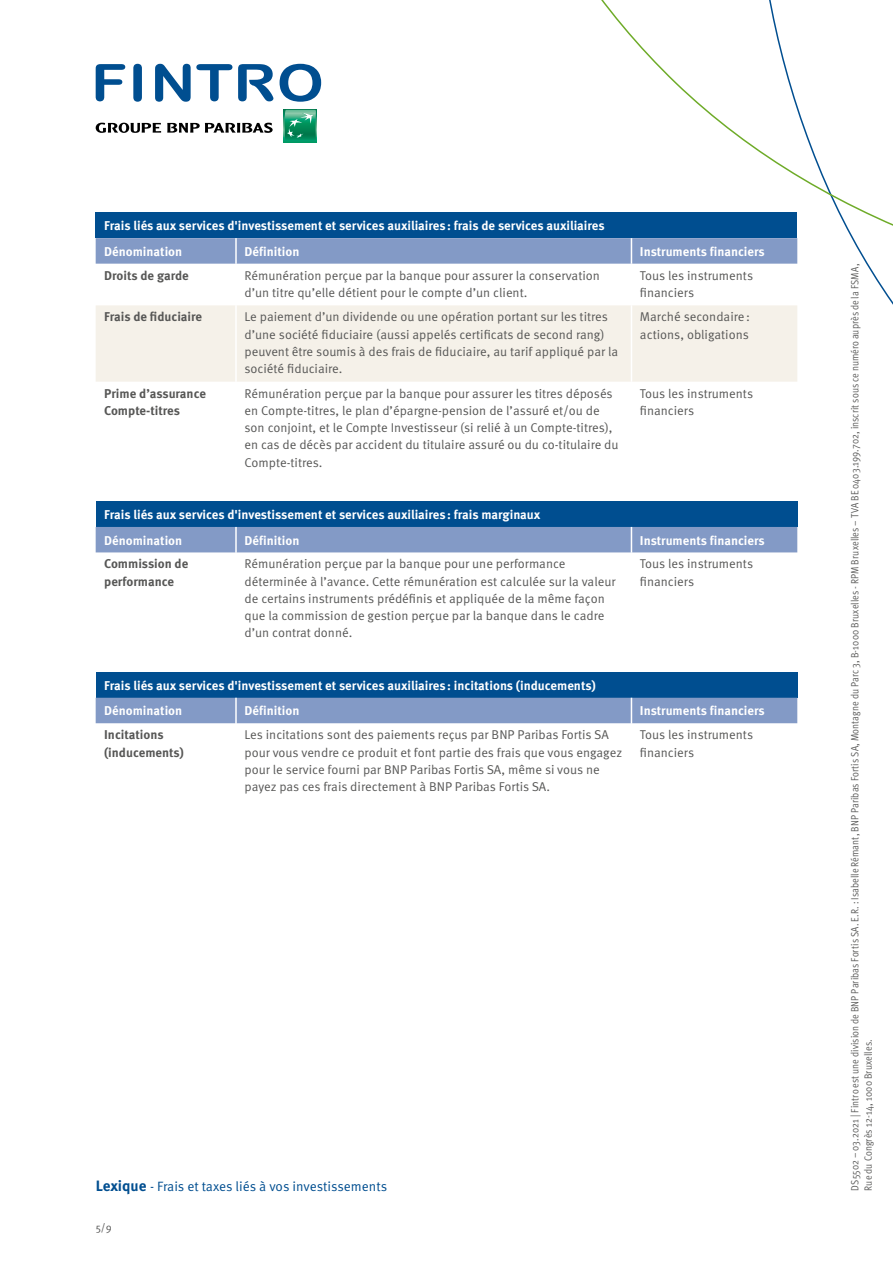
<style>
.page{position:relative;width:893px;height:1263px;background:#fff}
.page>*{position:absolute;margin:0;border:0;box-sizing:border-box;transform-origin:0 0}
.t1{font:13.5px "Meta OT Norm";letter-spacing:-.005em;color:#004e90}
.t2{font:12.75px/17.2px "Meta OT Norm";color:#575756}
.t3{font:700 12.75px/25.5px "Meta OT";color:#fff}
.t4{font:700 12.75px/17.2px "Meta OT";color:#575756}
.t5{font:10.5px/13.5px "Meta OT Cond Norm";letter-spacing:.01em;color:#575756}
.t6{font:10.5px "Meta OT Norm";color:#575756}
.s1{font-family:"Meta OT";font-weight:700;font-size:15px}
</style>
<div class="page">
<svg style="left:578px;top:0;width:315px;height:305px"></svg>
<svg style="left:96px;top:64px;width:29px;height:37px"></svg>
<svg style="left:133px;top:64px;width:9px;height:38px"></svg>
<svg style="left:155px;top:64px;width:77px;height:38px"></svg>
<svg style="left:280px;top:64px;width:41px;height:38px"></svg>
<svg style="left:238px;top:64px;width:35px;height:37px"></svg>
<svg style="left:96px;top:123px;width:65px;height:10px"></svg>
<svg style="left:167px;top:123px;width:106px;height:10px"></svg>
<svg style="left:284px;top:109px;width:33px;height:33px"></svg>
<svg style="left:284px;top:110px;width:32px;height:31px"></svg>
<div style="left:96px;top:213px;width:701px;height:25px;background:#004e90"></div>
<div style="left:96px;top:305px;width:701px;height:77px;background:#f5f1e9"></div>
<svg style="left:96px;top:238px;width:701px;height:26px;background:#859cc7"></svg>
<hr style="left:631px;top:264px;width:1px;height:41px;background:#fff">
<hr style="left:235px;top:305px;width:2px;height:77px;background:#fff">
<hr style="left:631px;top:305px;width:1px;height:77px;background:#fff">
<div style="left:96px;top:501px;width:701px;height:26px;background:#004e90"></div>
<div style="left:96px;top:527px;width:701px;height:25px;background:#839ac6"></div>
<div style="left:96px;top:672px;width:701px;height:26px;background:#004e90"></div>
<div style="left:96px;top:698px;width:701px;height:25px;background:#839ac6"></div>
<p class="t3" style="left:104px;top:213px;width:502px">Frais liés aux services d'investissement et services auxiliaires: frais de services auxiliaires<br>Dénomination</p>
<p class="t3" style="left:244px;top:239px;width:56px">Définition</p>
<p class="t3" style="left:640px;top:239px;width:126px">Instruments financiers</p>
<p class="t4" style="left:104px;top:267px;width:86px">Droits de garde</p>
<p class="t2" style="left:244px;top:267px;width:357px">Rémunération perçue par la banque pour assurer la conservation d’un titre qu’elle détient pour le compte d’un client.</p>
<p class="t2" style="left:640px;top:267px;width:115px">Tous les instruments financiers</p>
<p class="t4" style="left:104px;top:308px;width:99px">Frais de fiduciaire</p>
<p class="t2" style="left:244px;top:308px;width:375px">Le paiement d’un dividende ou une opération portant sur les titres d’une société fiduciaire (aussi appelés certificats de second rang) peuvent être soumis à des frais de fiduciaire, au tarif appliqué par la société fiduciaire.</p>
<p class="t2" style="left:640px;top:308px;width:111px">Marché secondaire: actions, obligations</p>
<p class="t4" style="left:104px;top:385px;width:103px">Prime d’assurance<br>Compte-titres</p>
<p class="t2" style="left:244px;top:385px;width:376px">Rémunération perçue par la banque pour assurer les titres déposés en Compte-titres, le plan d’épargne-pension de l’assuré et/ou de son conjoint, et le Compte Investisseur (si relié à un Compte-titres), en cas de décès par accident du titulaire assuré ou du co-titulaire du Compte-titres.</p>
<p class="t2" style="left:640px;top:385px;width:115px">Tous les instruments financiers</p>
<p class="t3" style="left:104px;top:502px;width:438px">Frais liés aux services d'investissement et services auxiliaires: frais marginaux<br>Dénomination</p>
<p class="t3" style="left:244px;top:527px;width:56px">Définition</p>
<p class="t3" style="left:640px;top:527px;width:126px">Instruments financiers</p>
<p class="t4" style="left:104px;top:555px;width:86px">Commission de performance</p>
<p class="t2" style="left:244px;top:556px;width:372px">Rémunération perçue par la banque pour une performance déterminée à l’avance. Cette rémunération est calculée sur la valeur de certains instruments prédéfinis et appliquée de la même façon que la commission de gestion perçue par la banque dans le cadre d’un contrat donné.</p>
<p class="t2" style="left:640px;top:556px;width:115px">Tous les instruments financiers</p>
<p class="t3" style="left:104px;top:673px;width:493px">Frais liés aux services d'investissement et services auxiliaires: incitations (inducements)<br>Dénomination</p>
<p class="t3" style="left:244px;top:698px;width:56px">Définition</p>
<p class="t3" style="left:640px;top:698px;width:126px">Instruments financiers</p>
<p class="t4" style="left:104px;top:726px;width:81px">Incitations (inducements)</p>
<p class="t2" style="left:244px;top:726px;width:379px">Les incitations sont des paiements reçus par BNP Paribas Fortis SA pour vous vendre ce produit et font partie des frais que vous engagez pour le service fourni par BNP Paribas Fortis SA, même si vous ne payez pas ces frais directement à BNP Paribas Fortis SA.</p>
<p class="t2" style="left:640px;top:726px;width:115px">Tous les instruments financiers</p>
<p class="t1" style="left:96px;top:1178px;width:293px"><span class="s1">Lexique</span> - Frais et taxes liés à vos investissements</p>
<p class="t6" style="left:96px;top:1220px;width:18px">5/9</p>
<p class="t5" style="left:848px;top:1190px;width:929px;rotate:-90deg">DS5502 – 03.2021 | Fintro est une division de BNP Paribas Fortis SA. E.R. : Isabelle Rémant, BNP Paribas Fortis SA, Montagne du Parc 3, B-1000 Bruxelles - RPM Bruxelles – TVA BE 0403.199.702, inscrit sous ce numéro auprès de la FSMA,<br>Rue du Congrès 12-14, 1000 Bruxelles.</p>
</div>
